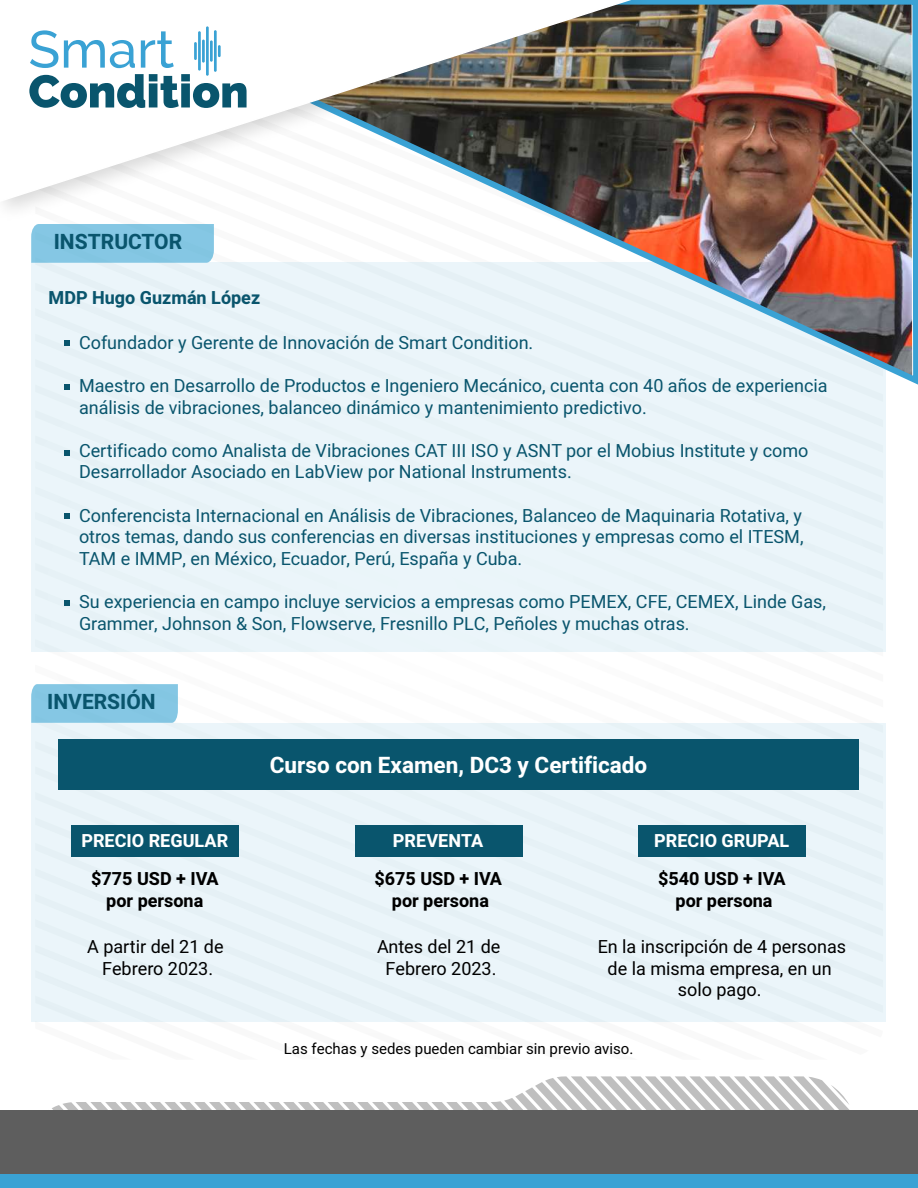
<style>
.page{position:relative;width:918px;height:1188px;background:#fff}
.page>*{position:absolute;margin:0;border:0;box-sizing:border-box;transform-origin:0 0}
.t1{font:700 22.5px "Heebo";color:#fff}
.t2{font:700 21px "Heebo";color:#09556d}
.t3{font:18px/21.6px "Heebo";color:#09556d}
.t4{font:18px/21.6px "Heebo";color:#000;text-align:center}
.t5{font:700 18px/21.6px "Heebo";color:#000;text-align:center}
.t6{font:700 18px "Heebo";color:#fff}
.t7{font:700 18px "Heebo";color:#09556d}
.t8{font:15px "Heebo";color:#000}
</style>
<div class="page">
<svg style="left:52px;top:1076px;width:798px;height:34px"></svg>
<div style="left:0;top:1174px;width:918px;height:14px;background:#3aa2d4"></div>
<div style="left:0;top:1110px;width:918px;height:64px;background:#5e5e5e"></div>
<div style="left:31px;top:262px;width:855px;height:390px;background:#ebf5fa"></div>
<div style="left:31px;top:231px;width:58px;height:32px;background:#85c7e4"></div>
<svg style="left:64px;top:340px;width:6px;height:6px"></svg>
<svg style="left:64px;top:384px;width:6px;height:6px"></svg>
<svg style="left:64px;top:450px;width:6px;height:6px"></svg>
<svg style="left:64px;top:513px;width:6px;height:6px"></svg>
<svg style="left:64px;top:600px;width:6px;height:6px"></svg>
<div style="left:31px;top:684px;width:147px;height:39px;background:#85c7e4"></div>
<div style="left:31px;top:723px;width:855px;height:299px;background:#ebf5fa"></div>
<div style="left:71px;top:825px;width:168px;height:31px;background:#09556d"></div>
<div style="left:638px;top:825px;width:168px;height:31px;background:#09556d"></div>
<div style="left:355px;top:825px;width:168px;height:31px;background:#09556d"></div>
<div style="left:58px;top:740px;width:801px;height:50px;background:#09556d"></div>
<img style="left:89px;top:0;width:829px;height:385px">
<img style="left:3px;top:0;width:661px;height:231px">
<svg style="left:3px;top:0;width:633px;height:202px"></svg>
<svg style="left:29px;top:74px;width:218px;height:34px"></svg>
<svg style="left:30px;top:30px;width:28px;height:38px"></svg>
<svg style="left:64px;top:40px;width:71px;height:28px"></svg>
<svg style="left:141px;top:31px;width:33px;height:37px"></svg>
<hr style="left:194px;top:42px;width:3px;height:18px;background:#3aa2d4">
<hr style="left:202px;top:40px;width:3px;height:23px;background:#3aa2d4">
<hr style="left:210px;top:40px;width:3px;height:22px;background:#3aa2d4">
<svg style="left:218px;top:45px;width:3px;height:12px"></svg>
<hr style="left:198px;top:31px;width:3px;height:40px;background:#3aa2d4">
<hr style="left:206px;top:26px;width:3px;height:50px;background:#3aa2d4">
<hr style="left:214px;top:30px;width:3px;height:42px;background:#3aa2d4">
<p class="t2" style="left:54px;top:227px;width:130px">INSTRUCTOR</p>
<p class="t7" style="left:49px;top:285px;width:213px">MDP Hugo Guzmán López</p>
<p class="t3" style="left:79px;top:332px;width:456px">Cofundador y Gerente de Innovación de Smart Condition.</p>
<p class="t3" style="left:79px;top:375px;width:750px">Maestro en Desarrollo de Productos e Ingeniero Mecánico, cuenta con 40 años de experiencia análisis de vibraciones, balanceo dinámico y mantenimiento predictivo.</p>
<p class="t3" style="left:79px;top:440px;width:731px">Certificado como Analista de Vibraciones CAT III ISO y ASNT por el Mobius Institute y como<br>Desarrollador Asociado en LabView por National Instruments.</p>
<p class="t3" style="left:79px;top:504px;width:726px;text-align:justify">Conferencista Internacional en Análisis de Vibraciones, Balanceo de Maquinaria Rotativa, y otros temas, dando sus conferencias en diversas instituciones y empresas como el ITESM, TAM e IMMP, en México, Ecuador, Perú, España y Cuba.</p>
<p class="t3" style="left:79px;top:591px;width:749px">Su experiencia en campo incluye servicios a empresas como PEMEX, CFE, CEMEX, Linde Gas,<br>Grammer, Johnson &amp; Son, Flowserve, Fresnillo PLC, Peñoles y muchas otras.</p>
<p class="t2" style="left:47px;top:687px;width:110px">INVERSIÓN</p>
<p class="t6" style="left:81px;top:828px;width:148px">PRECIO REGULAR</p>
<p class="t5" style="left:91px;top:868px;width:129px">$775 USD + IVA por persona</p>
<p class="t4" style="left:87px;top:936px;width:138px">A partir del 21 de<br>Febrero 2023.</p>
<p class="t1" style="left:270px;top:750px;width:379px">Curso con Examen, DC3 y Certificado</p>
<p class="t6" style="left:393px;top:828px;width:92px">PREVENTA</p>
<p class="t6" style="left:654px;top:828px;width:137px">PRECIO GRUPAL</p>
<p class="t5" style="left:374px;top:868px;width:129px">$675 USD + IVA por persona</p>
<p class="t4" style="left:377px;top:936px;width:125px">Antes del 21 de<br>Febrero 2023.</p>
<p class="t5" style="left:658px;top:868px;width:129px">$540 USD + IVA por persona</p>
<p class="t4" style="left:598px;top:936px;width:250px">En la inscripción de 4 personas de la misma empresa, en un solo pago.</p>
<p class="t8" style="left:284px;top:1039px;width:351px">Las fechas y sedes pueden cambiar sin previo aviso.</p>
</div>
